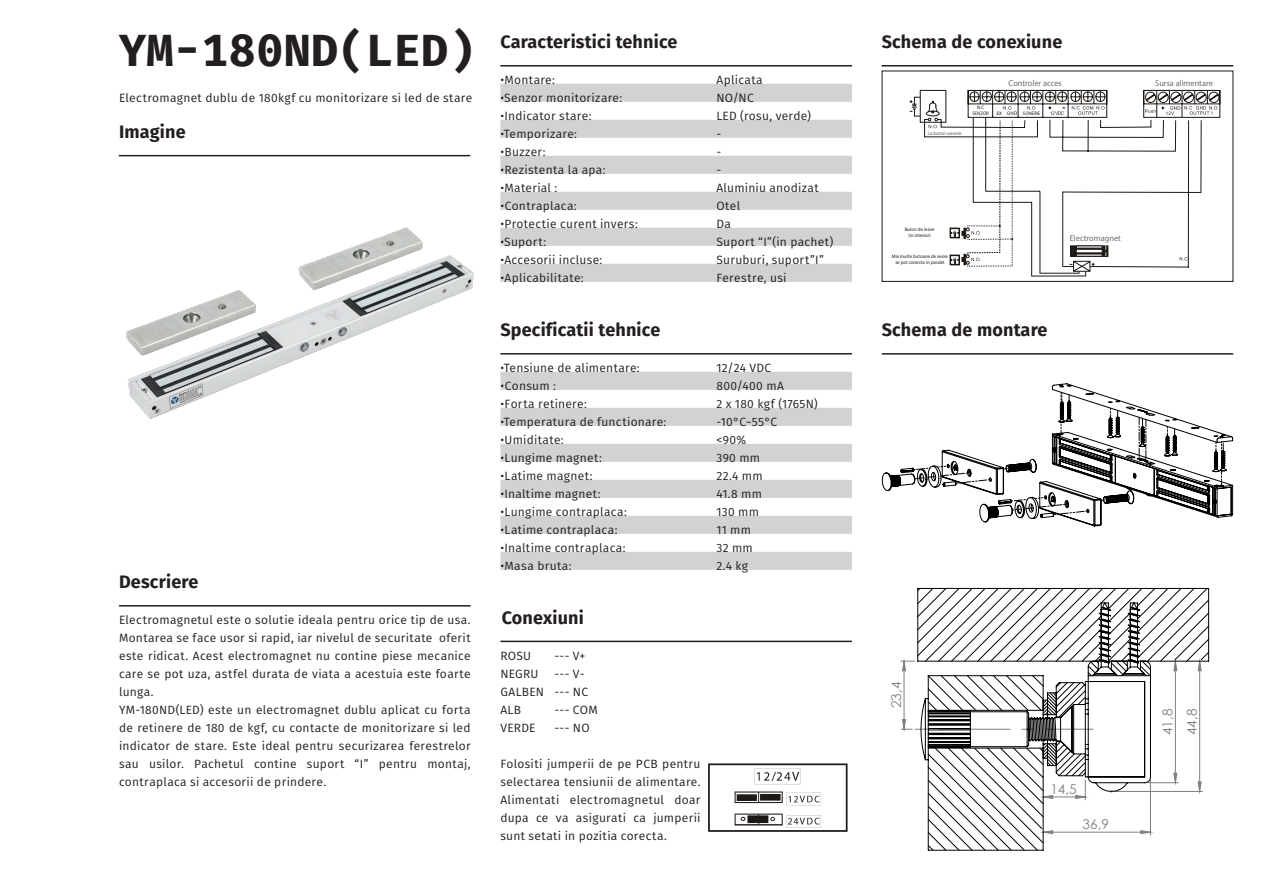
<style>
.page{position:relative;width:1263px;height:893px;background:#fff}
.page>*{position:absolute;margin:0;border:0;box-sizing:border-box;transform-origin:0 0}
.t1{font:700 45px "Fira Mono";letter-spacing:.01em;color:#231f20}
.t2{font:700 18px "Fira Sans";letter-spacing:.01em;color:#231f20}
.t3{font:13.5px "Century Gothic";color:#808080}
.t4{font:12px/18px "Fira Sans";letter-spacing:.025em;color:#231f20;text-align:justify}
.t5{font:8.55px "Myriad Pro";color:#6c6d70}
.t6{font:4.95px/6px "Myriad Pro";color:#231f20;text-align:center}
.t7{font:4.95px "Myriad Pro";color:#57585a}
.t8{font:600 4.95px "Myriad Pro";color:#3e3e3f}
</style>
<div class="page">
<div style="left:500px;top:372px;width:352px;height:18px;background:#d1d2d4"></div>
<div style="left:500px;top:84px;width:352px;height:18px;background:#d1d2d4"></div>
<div style="left:500px;top:120px;width:352px;height:18px;background:#d1d2d4"></div>
<div style="left:500px;top:156px;width:352px;height:18px;background:#d1d2d4"></div>
<div style="left:500px;top:192px;width:352px;height:18px;background:#d1d2d4"></div>
<div style="left:500px;top:228px;width:352px;height:18px;background:#d1d2d4"></div>
<div style="left:500px;top:264px;width:352px;height:18px;background:#d1d2d4"></div>
<div style="left:500px;top:408px;width:352px;height:18px;background:#d1d2d4"></div>
<div style="left:500px;top:444px;width:352px;height:18px;background:#d1d2d4"></div>
<div style="left:500px;top:480px;width:352px;height:18px;background:#d1d2d4"></div>
<div style="left:500px;top:516px;width:352px;height:18px;background:#d1d2d4"></div>
<div style="left:500px;top:552px;width:352px;height:18px;background:#d1d2d4"></div>
<hr style="left:119px;top:155px;width:351px;height:1px;background:#231f20">
<hr style="left:119px;top:605px;width:352px;height:2px;background:#231f20">
<hr style="left:500px;top:65px;width:352px;height:2px;background:#231f20">
<hr style="left:500px;top:353px;width:352px;height:2px;background:#231f20">
<hr style="left:500px;top:641px;width:352px;height:1px;background:#231f20">
<div style="left:882px;top:71px;width:351px;height:211px;border:1px solid #1c1814"></div>
<hr style="left:1031px;top:276px;width:55px;height:1px;background:#1c1814">
<svg style="left:909px;top:89px;width:311px;height:187px"></svg>
<img style="left:708px;top:763px;width:140px;height:69px">
<hr style="left:882px;top:65px;width:351px;height:2px;background:#231f20">
<hr style="left:882px;top:353px;width:351px;height:2px;background:#231f20">
<svg style="left:901px;top:661px;width:16px;height:71px"></svg>
<svg style="left:917px;top:588px;width:292px;height:263px"></svg>
<img style="left:122px;top:154px;width:352px;height:265px">
<svg style="left:882px;top:383px;width:351px;height:143px"></svg>
<svg style="left:1216px;top:442px;width:8px;height:44px"></svg>
<svg style="left:1137px;top:417px;width:11px;height:44px"></svg>
<svg style="left:1059px;top:422px;width:4px;height:13px"></svg>
<svg style="left:1010px;top:495px;width:79px;height:20px"></svg>
<svg style="left:1101px;top:497px;width:6px;height:6px"></svg>
<svg style="left:912px;top:464px;width:79px;height:20px"></svg>
<svg style="left:1003px;top:465px;width:6px;height:7px"></svg>
<p class="t1" style="left:119px;top:19px;width:358px">YM-180ND(LED)</p>
<p class="t4" style="left:119px;top:88px;width:355px">Electromagnet dublu de 180kgf cu monitorizare si led de stare</p>
<p class="t2" style="left:119px;top:116px;width:68px">Imagine</p>
<p class="t2" style="left:119px;top:566px;width:81px">Descriere</p>
<p class="t4" style="left:119px;top:610px;width:353px">Electromagnetul este o solutie ideala pentru orice tip de usa.<br>Montarea se face usor si rapid, iar nivelul de securitate oferit este ridicat. Acest electromagnet nu contine piese mecanice care se pot uza, astfel durata de viata a acestuia este foarte lunga.</p>
<p class="t4" style="left:119px;top:700px;width:353px">YM-180ND(LED) este un electromagnet dublu aplicat cu forta de retinere de 180 de kgf, cu contacte de monitorizare si led indicator de stare. Este ideal pentru securizarea ferestrelor sau usilor. Pachetul contine suport “I” pentru montaj, contraplaca si accesorii de prindere.</p>
<p class="t2" style="left:500px;top:26px;width:179px">Caracteristici tehnice</p>
<p class="t4" style="left:500px;top:70px;width:56px">•Montare:</p>
<p class="t4" style="left:716px;top:70px;width:48px">Aplicata</p>
<p class="t4" style="left:500px;top:88px;width:123px">•Senzor monitorizare:</p>
<p class="t4" style="left:716px;top:88px;width:39px">NO/NC</p>
<p class="t4" style="left:500px;top:106px;width:93px">•Indicator stare:</p>
<p class="t4" style="left:716px;top:106px;width:96px">LED (rosu, verde)</p>
<p class="t4" style="left:500px;top:124px;width:78px">•Temporizare:</p>
<p class="t4" style="left:716px;top:124px;width:6px">-</p>
<p class="t4" style="left:500px;top:142px;width:47px">•Buzzer:</p>
<p class="t4" style="left:716px;top:142px;width:6px">-</p>
<p class="t4" style="left:500px;top:160px;width:107px">•Rezistenta la apa:</p>
<p class="t4" style="left:716px;top:160px;width:6px">-</p>
<p class="t4" style="left:500px;top:178px;width:58px">•Material :</p>
<p class="t4" style="left:716px;top:178px;width:104px">Aluminiu anodizat</p>
<p class="t4" style="left:500px;top:196px;width:78px">•Contraplaca:</p>
<p class="t4" style="left:716px;top:196px;width:25px">Otel</p>
<p class="t4" style="left:500px;top:214px;width:139px">•Protectie curent invers:</p>
<p class="t4" style="left:716px;top:214px;width:16px">Da</p>
<p class="t4" style="left:500px;top:232px;width:47px">•Suport:</p>
<p class="t4" style="left:716px;top:232px;width:118px">Suport “I”(in pachet)</p>
<p class="t4" style="left:500px;top:250px;width:103px">•Accesorii incluse:</p>
<p class="t4" style="left:716px;top:250px;width:109px">Suruburi, suport”I”</p>
<p class="t4" style="left:500px;top:268px;width:85px">•Aplicabilitate:</p>
<p class="t4" style="left:716px;top:268px;width:72px">Ferestre, usi</p>
<p class="t2" style="left:500px;top:314px;width:161px">Specificatii tehnice</p>
<p class="t4" style="left:500px;top:358px;width:141px">•Tensiune de alimentare:</p>
<p class="t4" style="left:716px;top:358px;width:56px">12/24 VDC</p>
<p class="t4" style="left:500px;top:376px;width:57px">•Consum :</p>
<p class="t4" style="left:716px;top:376px;width:69px">800/400 mA</p>
<p class="t4" style="left:500px;top:394px;width:88px">•Forta retinere:</p>
<p class="t4" style="left:716px;top:394px;width:103px">2 x 180 kgf (1765N)</p>
<p class="t4" style="left:500px;top:412px;width:167px">•Temperatura de functionare:</p>
<p class="t4" style="left:716px;top:412px;width:62px">-10°C~55°C</p>
<p class="t4" style="left:500px;top:430px;width:65px">•Umiditate:</p>
<p class="t4" style="left:716px;top:430px;width:31px">&lt;90%</p>
<p class="t4" style="left:500px;top:448px;width:103px">•Lungime magnet:</p>
<p class="t4" style="left:716px;top:448px;width:45px">390 mm</p>
<p class="t4" style="left:500px;top:466px;width:94px">•Latime magnet:</p>
<p class="t4" style="left:716px;top:466px;width:48px">22.4 mm</p>
<p class="t4" style="left:500px;top:484px;width:102px">•Inaltime magnet:</p>
<p class="t4" style="left:716px;top:484px;width:47px">41.8 mm</p>
<p class="t4" style="left:500px;top:502px;width:128px">•Lungime contraplaca:</p>
<p class="t4" style="left:716px;top:502px;width:44px">130 mm</p>
<p class="t4" style="left:500px;top:520px;width:119px">•Latime contraplaca:</p>
<p class="t4" style="left:716px;top:520px;width:36px">11 mm</p>
<p class="t4" style="left:500px;top:538px;width:127px">•Inaltime contraplaca:</p>
<p class="t4" style="left:716px;top:538px;width:38px">32 mm</p>
<p class="t4" style="left:500px;top:556px;width:73px">•Masa bruta:</p>
<p class="t4" style="left:716px;top:556px;width:33px">2.4 kg</p>
<p class="t2" style="left:502px;top:602px;width:84px">Conexiuni</p>
<p class="t4" style="left:500px;top:646px;width:32px">ROSU</p>
<p class="t4" style="left:554px;top:646px;width:33px">--- V+</p>
<p class="t4" style="left:500px;top:664px;width:39px">NEGRU</p>
<p class="t4" style="left:554px;top:664px;width:32px">--- V-</p>
<p class="t4" style="left:500px;top:682px;width:89px">GALBEN --- NC</p>
<p class="t4" style="left:500px;top:700px;width:22px">ALB</p>
<p class="t4" style="left:554px;top:700px;width:45px">--- COM</p>
<p class="t4" style="left:500px;top:718px;width:37px">VERDE</p>
<p class="t4" style="left:554px;top:718px;width:37px">--- NO</p>
<p class="t4" style="left:500px;top:754px;width:202px">Folositi jumperii de pe PCB pentru selectarea tensiunii de alimentare.<br>Alimentati electromagnetul doar dupa ce va asigurati ca jumperii sunt setati in pozitia corecta.</p>
<p class="t2" style="left:882px;top:26px;width:182px">Schema de conexiune</p>
<p class="t5" style="left:1008px;top:78px;width:55px">Controler acces</p>
<p class="t5" style="left:1155px;top:78px;width:59px">Sursa alimentare</p>
<p class="t7" style="left:928px;top:130px;width:35px">La buton sonerie</p>
<p class="t6" style="left:972px;top:104px;width:18px">N.C<br>SENZOR</p>
<p class="t6" style="left:1023px;top:110px;width:19px">SONERIE</p>
<p class="t8" style="left:997px;top:110px;width:7px">EX</p>
<p class="t6" style="left:905px;top:226px;width:32px">Buton de iesire (in interior)</p>
<p class="t6" style="left:892px;top:253px;width:58px">Mai multe butoane de iesire se pot conecta in paralel</p>
<p class="t2" style="left:882px;top:314px;width:167px">Schema de montare</p>
<p class="t5" style="left:1070px;top:233px;width:53px">Electromagnet</p>
<p class="t3" style="left:887px;top:708px;width:28px;rotate:-90deg">23,4</p>
<p class="t3" style="left:1050px;top:780px;width:28px">14,5</p>
<p class="t3" style="left:1083px;top:815px;width:28px">36,9</p>
<p class="t3" style="left:1158px;top:735px;width:28px;rotate:-90deg">41,8</p>
<p class="t3" style="left:1182px;top:735px;width:28px;rotate:-90deg">44,8</p>
</div>
